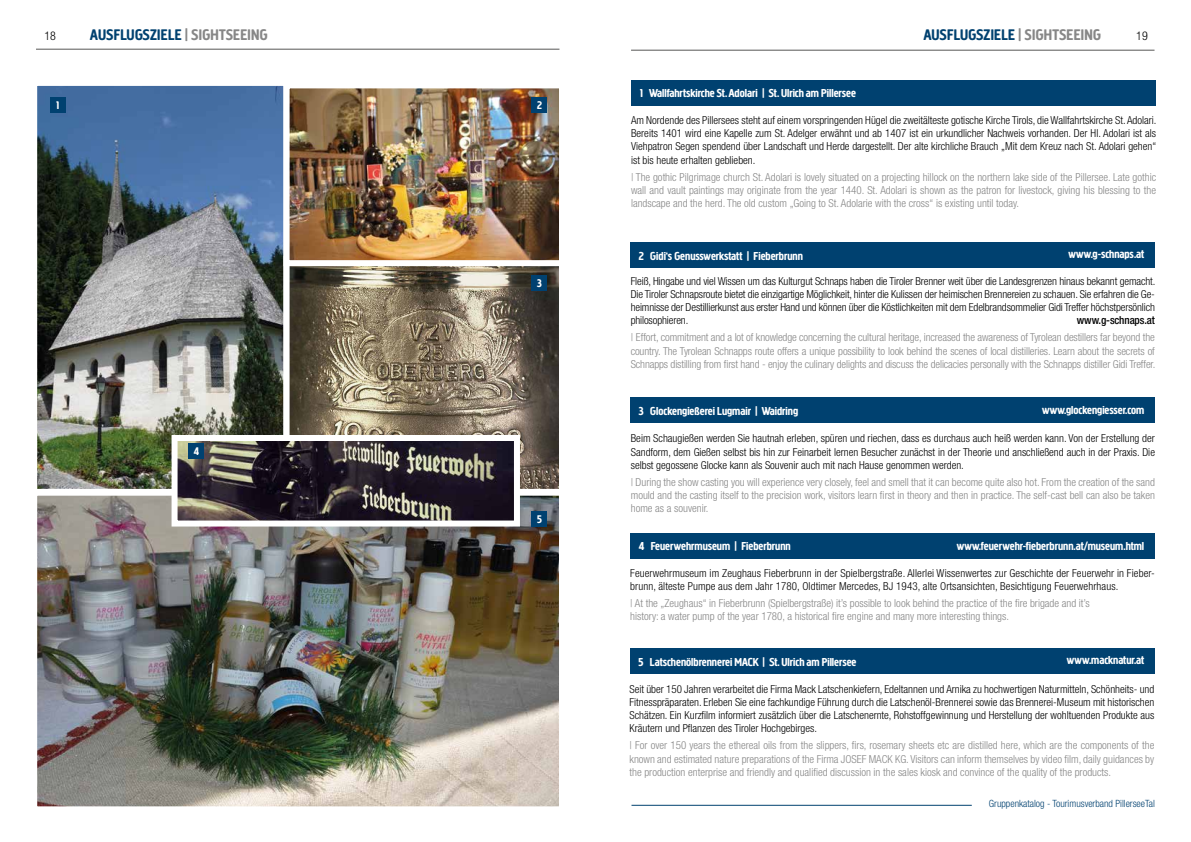
<style>
.page{position:relative;width:1191px;height:842px;background:#fff}
.page>*{position:absolute;margin:0;border:0;box-sizing:border-box;transform-origin:0 0}
.t1{font:700 16px "Creighton Pro";letter-spacing:.02em;color:#004170}
.t2{font:700 12px "Creighton Pro";color:#fff}
.t3{font:300 condensed 12px "Helvetica Neue LT Std";color:#000}
.t4{font:700 11.6px "Creighton Pro";color:#fff}
.t5{font:300 condensed 11px/13.2px "Helvetica Neue LT Std";letter-spacing:.01em;color:#000;text-align:justify}
.t6{font:300 condensed 11px/13.2px "Helvetica Neue LT Std";color:#878787;text-align:justify}
.t7{font:500 condensed 11px "Helvetica Neue LT Std";letter-spacing:-.01em;color:#000}
.t8{font:300 condensed 10px "Helvetica Neue LT Std";color:#004170}
.s1{color:#878787}
</style>
<div class="page">
<img style="left:38px;top:87px;width:244px;height:401px">
<div style="left:31px;top:80px;width:258px;height:415px;border:6px solid #fff"></div>
<hr style="left:36px;top:49px;width:523px;height:1px;background:#575756">
<img style="left:290px;top:266px;width:268px;height:222px">
<div style="left:283px;top:256px;width:282px;height:239px;border:6px solid #fff"></div>
<img style="left:290px;top:89px;width:268px;height:170px">
<div style="left:283px;top:82px;width:282px;height:184px;border:6px solid #fff"></div>
<img style="left:38px;top:497px;width:520px;height:308px">
<div style="left:31px;top:490px;width:534px;height:322px;border:6px solid #fff"></div>
<img style="left:178px;top:442px;width:335px;height:77px">
<div style="left:171px;top:435px;width:349px;height:91px;border:6px solid #fff"></div>
<div style="left:50px;top:97px;width:16px;height:16px;background:#004170"></div>
<div style="left:531px;top:97px;width:16px;height:16px;background:#004170"></div>
<div style="left:531px;top:275px;width:16px;height:16px;background:#004170"></div>
<div style="left:189px;top:443px;width:15px;height:16px;background:#004170"></div>
<div style="left:531px;top:511px;width:16px;height:15px;background:#004170"></div>
<hr style="left:631px;top:805px;width:340px;height:1px;background:#004170">
<div style="left:630px;top:242px;width:525px;height:26px;background:#004170"></div>
<hr style="left:631px;top:50px;width:523px;height:1px;background:#575756">
<div style="left:630px;top:533px;width:525px;height:26px;background:#004170"></div>
<div style="left:630px;top:648px;width:524px;height:26px;background:#004170"></div>
<div style="left:630px;top:398px;width:525px;height:25px;background:#004170"></div>
<div style="left:631px;top:80px;width:525px;height:25px;background:#004170"></div>
<p class="t3" style="left:44px;top:29px;width:13px">18</p>
<h1 class="t1" style="left:90px;top:25px;width:179px">AUSFLUGSZIELE <span class="s1">| SIGHTSEEING</span></h1>
<p class="t4" style="left:57px;top:99px;width:4px">1</p>
<p class="t4" style="left:537px;top:99px;width:6px">2</p>
<p class="t4" style="left:194px;top:445px;width:7px">4</p>
<p class="t4" style="left:537px;top:277px;width:6px">3</p>
<p class="t4" style="left:537px;top:512px;width:6px">5</p>
<p class="t2" style="left:640px;top:86px;width:217px">1 Wallfahrtskirche St. Adolari | St. Ulrich am Pillersee</p>
<h1 class="t1" style="left:923px;top:25px;width:179px">AUSFLUGSZIELE <span class="s1">| SIGHTSEEING</span></h1>
<p class="t3" style="left:1136px;top:29px;width:13px">19</p>
<p class="t5" style="left:631px;top:113px;width:527px">Am Nordende des Pillersees steht auf einem vorspringenden Hügel die zweitälteste gotische Kirche Tirols, die Wallfahrtskirche St. Adolari.<br>Bereits 1401 wird eine Kapelle zum St. Adelger erwähnt und ab 1407 ist ein urkundlicher Nachweis vorhanden. Der Hl. Adolari ist als Viehpatron Segen spendend über Landschaft und Herde dargestellt. Der alte kirchliche Brauch „Mit dem Kreuz nach St. Adolari gehen“ ist bis heute erhalten geblieben.</p>
<p class="t6" style="left:631px;top:170px;width:527px">| The gothic Pilgrimage church St. Adolari is lovely situated on a projecting hillock on the northern lake side of the Pillersee. Late gothic wall and vault paintings may originate from the year 1440. St. Adolari is shown as the patron for livestock, giving his blessing to the landscape and the herd. The old custom „Going to St. Adolarie with the cross“ is existing until today.</p>
<p class="t2" style="left:639px;top:249px;width:166px">2 Gidi‘s Genusswerkstatt | Fieberbrunn</p>
<p class="t2" style="left:1068px;top:248px;width:77px">www.g-schnaps.at</p>
<p class="t5" style="left:630px;top:275px;width:526px">Fleiß, Hingabe und viel Wissen um das Kulturgut Schnaps haben die Tiroler Brenner weit über die Landesgrenzen hinaus bekannt gemacht.<br>Die Tiroler Schnapsroute bietet die einzigartige Möglichkeit, hinter die Kulissen der heimischen Brennereien zu schauen. Sie erfahren die Ge&shy;heimnisse der Destillierkunst aus erster Hand und können über die Köstlichkeiten mit dem Edelbrandsommelier Gidi Treffer höchstpersönlich philosophieren.</p>
<p class="t7" style="left:1076px;top:314px;width:80px">www.g-schnaps.at</p>
<p class="t6" style="left:630px;top:331px;width:526px">| Effort, commitment and a lot of knowledge concerning the cultural heritage, increased the awareness of Tyrolean destillers far beyond the country. The Tyrolean Schnapps route offers a unique possibility to look behind the scenes of local distilleries. Learn about the secrets of Schnapps distilling from first hand - enjoy the culinary delights and discuss the delicacies personally with the Schnapps distiller Gidi Treffer.</p>
<p class="t2" style="left:639px;top:404px;width:161px">3 Glockengießerei Lugmair | Waidring</p>
<p class="t2" style="left:1042px;top:403px;width:104px">www.glockengiesser.com</p>
<p class="t5" style="left:631px;top:432px;width:526px">Beim Schaugießen werden Sie hautnah erleben, spüren und riechen, dass es durchaus auch heiß werden kann. Von der Erstellung der Sandform, dem Gießen selbst bis hin zur Feinarbeit lernen Besucher zunächst in der Theorie und anschließend auch in der Praxis. Die selbst gegossene Glocke kann als Souvenir auch mit nach Hause genommen werden.</p>
<p class="t6" style="left:631px;top:475px;width:526px">| During the show casting you will experience very closely, feel and smell that it can become quite also hot. From the creation of the sand mould and the casting itself to the precision work, visitors learn first in theory and then in practice. The self-cast bell can also be taken home as a souvenir.</p>
<p class="t2" style="left:639px;top:539px;width:153px">4 Feuerwehrmuseum | Fieberbrunn</p>
<p class="t2" style="left:956px;top:539px;width:189px">www.feuerwehr-fieberbrunn.at/museum.html</p>
<p class="t5" style="left:630px;top:566px;width:526px">Feuerwehrmuseum im Zeughaus Fieberbrunn in der Spielbergstraße. Allerlei Wissenwertes zur Geschichte der Feuerwehr in Fieber&shy;brunn, älteste Pumpe aus dem Jahr 1780, Oldtimer Mercedes, BJ 1943, alte Ortsansichten, Besichtigung Feuerwehrhaus.</p>
<p class="t6" style="left:630px;top:596px;width:461px">| At the „Zeughaus“ in Fieberbrunn (Spielbergstraße) it’s possible to look behind the practice of the fire brigade and it’s history: a water pump of the year 1780, a historical fire engine and many more interesting things.</p>
<p class="t2" style="left:638px;top:655px;width:219px">5 Latschenölbrennerei MACK | St. Ulrich am Pillersee</p>
<p class="t2" style="left:1067px;top:653px;width:79px">www.macknatur.at</p>
<p class="t5" style="left:629px;top:682px;width:526px">Seit über 150 Jahren verarbeitet die Firma Mack Latschenkiefern, Edeltannen und Arnika zu hochwertigen Naturmitteln, Schönheits- und Fitnesspräparaten. Erleben Sie eine fachkundige Führung durch die Latschenöl-Brennerei sowie das Brennerei-Museum mit historischen Schätzen. Ein Kurzfilm informiert zusätzlich über die Latschenernte, Rohstoffgewinnung und Herstellung der wohltuenden Produkte aus Kräutern und Pflanzen des Tiroler Hochgebirges.</p>
<p class="t6" style="left:629px;top:739px;width:526px">| For over 150 years the ethereal oils from the slippers, firs, rosemary sheets etc are distilled here, which are the components of the known and estimated nature preparations of the Firma JOSEF MACK KG. Visitors can inform themselves by video film, daily guidances by the production enterprise and friendly and qualified discussion in the sales kiosk and convince of the quality of the products.</p>
<p class="t8" style="left:989px;top:797px;width:167px">Gruppenkatalog - Tourimusverband PillerseeTal</p>
</div>
